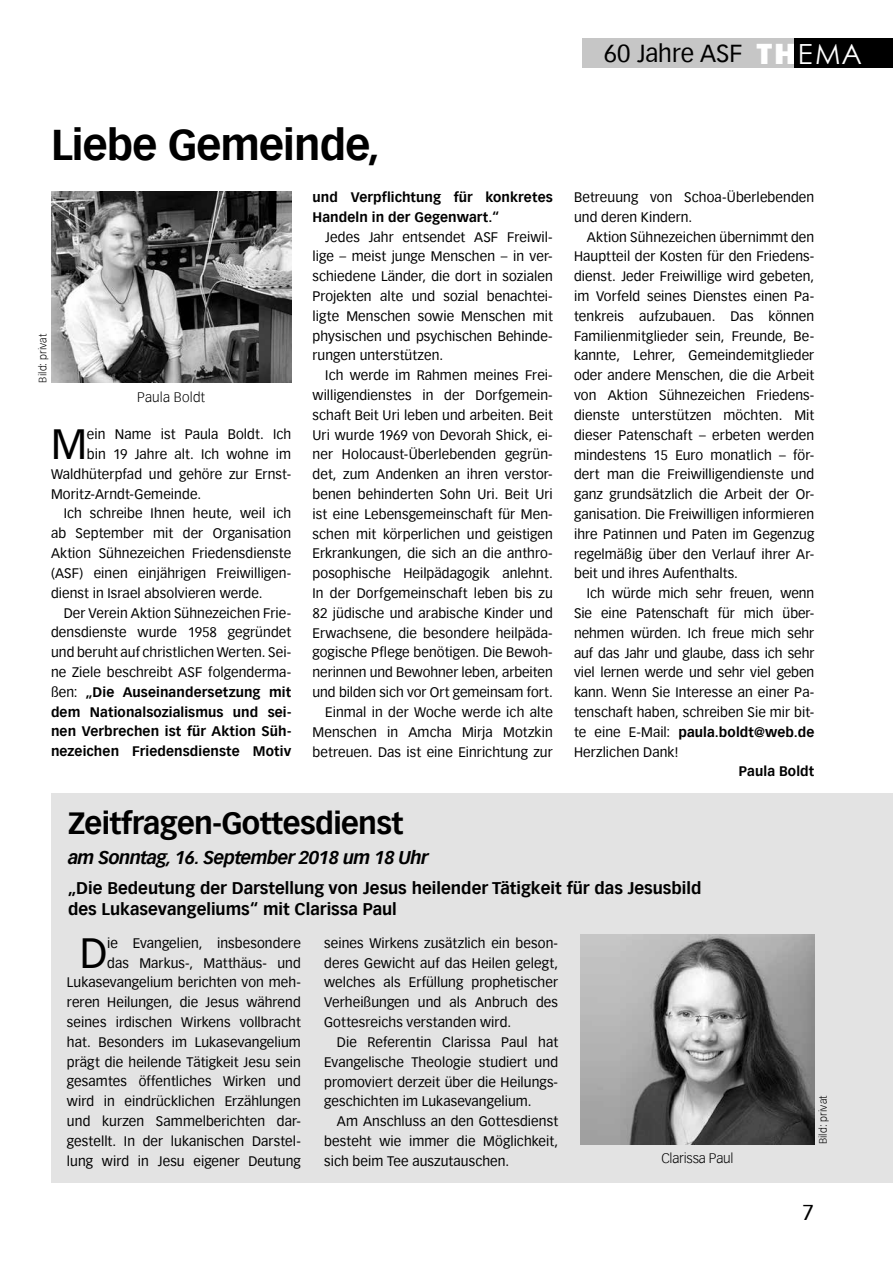
<style>
.page{position:relative;width:893px;height:1263px;background:#fff}
.page>*{position:absolute;margin:0;border:0;box-sizing:border-box;transform-origin:0 0}
.t1{font:700 42px "Vectora Com";letter-spacing:-.02em;color:#000}
.t2{font:41.25px "Vectora Com";color:#000}
.t3{font:700 30px "Vectora Com";letter-spacing:-.02em;color:#000}
.t4{font:24px "Vectora Com";color:#000}
.t5{font:21px "Vectora Com";color:#000}
.t6{font:italic 700 18px "Vectora Com";letter-spacing:-.04em;color:#000}
.t7{font:700 16.5px/21px "Vectora Com";color:#000}
.t8{font:13.5px/19.8px "Vectora Com";letter-spacing:.005em;color:#000;text-align:justify}
.t9{font:700 13.5px/19.8px "Vectora Com";letter-spacing:.01em;color:#000}
.t10{font:300 13.5px "Vectora Com";color:#000}
.t11{font:300 10.5px "Vectora Com";letter-spacing:.015em;color:#000}
.s1{font-family:"Franklin Gothic";font-weight:800;font-size:30px;color:#fff}
.s2{font-family:"Century Gothic";font-size:27.75px;color:#fff}
.s3{font-weight:400}
.s4{font-weight:700}
</style>
<div class="page">
<img style="left:51px;top:191px;width:240px;height:192px">
<div style="left:51px;top:793px;width:842px;height:389px;background:#e3e3e3"></div>
<img style="left:580px;top:934px;width:234px;height:210px">
<div style="left:583px;top:38px;width:165px;height:30px;background:#c6c6c6"></div>
<div style="left:748px;top:38px;width:48px;height:30px;background:#c6c6c6"></div>
<div style="left:794px;top:38px;width:99px;height:30px;background:#000"></div>
<h3 class="t4" style="left:604px;top:40px;width:260px">60 Jahre ASF <span class="s1">TH</span><span class="s2">EMA</span></h3>
<h1 class="t1" style="left:51px;top:120px;width:331px">Liebe Gemeinde,</h1>
<p class="t11" style="left:36px;top:383px;width:51px;rotate:-90deg">Bild: privat</p>
<p class="t10" style="left:137px;top:389px;width:69px">Paula Boldt</p>
<h2 class="t2" style="left:51px;top:420px;width:37px">M</h2>
<p class="t8" style="left:87px;top:425px;width:206px">ein Name ist Paula Boldt. Ich</p>
<p class="t8" style="left:87px;top:444px;width:206px">bin 19 Jahre alt. Ich wohne im</p>
<p class="t8" style="left:51px;top:464px;width:242px">Waldhüterpfad und gehöre zur Ernst-</p>
<p class="t8" style="left:51px;top:484px;width:152px">Moritz-Arndt-Gemeinde.</p>
<p class="t8" style="left:64px;top:504px;width:229px">Ich schreibe Ihnen heute, weil ich</p>
<p class="t8" style="left:51px;top:524px;width:242px">ab September mit der Organisation</p>
<p class="t8" style="left:51px;top:543px;width:242px">Aktion Sühnezeichen Friedensdienste</p>
<p class="t8" style="left:51px;top:563px;width:242px">(ASF) einen einjährigen Freiwilligen-</p>
<p class="t8" style="left:51px;top:583px;width:213px">dienst in Israel absolvieren werde.</p>
<p class="t8" style="left:64px;top:603px;width:229px">Der Verein Aktion Sühnezeichen Frie-</p>
<p class="t8" style="left:51px;top:623px;width:242px">densdienste wurde 1958 gegründet</p>
<p class="t8" style="left:51px;top:642px;width:242px">und beruht auf christlichen Werten. Sei-</p>
<p class="t8" style="left:51px;top:662px;width:242px">ne Ziele beschreibt ASF folgenderma-</p>
<p class="t9" style="left:51px;top:682px;width:242px"><span class="s3">ßen:</span> „Die Auseinandersetzung mit</p>
<p class="t9" style="left:51px;top:702px;width:242px">dem Nationalsozialismus und sei-</p>
<p class="t9" style="left:51px;top:722px;width:242px">nen Verbrechen ist für Aktion Süh-</p>
<p class="t9" style="left:51px;top:741px;width:242px">nezeichen Friedensdienste Motiv</p>
<p class="t9" style="left:313px;top:187px;width:242px">und Verpflichtung für konkretes<br>Handeln in der Gegenwart.“</p>
<p class="t8" style="left:313px;top:227px;width:242px;text-indent:13px">Jedes Jahr entsendet ASF Freiwil&shy;lige – meist junge Menschen – in ver&shy;schiedene Länder, die dort in sozialen Projekten alte und sozial benachtei&shy;ligte Menschen sowie Menschen mit physischen und psychischen Behinde&shy;rungen unterstützen.</p>
<p class="t8" style="left:313px;top:365px;width:242px;text-align:right">Ich werde im Rahmen meines Frei&shy;willigendienstes in der Dorfgemein&shy;schaft Beit Uri leben und arbeiten. Beit Uri wurde 1969 von Devorah Shick, ei&shy;ner Holocaust-Überlebenden gegrün&shy;det, zum Andenken an ihren verstor&shy;benen behinderten Sohn Uri. Beit Uri ist eine Lebensgemeinschaft für Men&shy;schen mit körperlichen und geistigen Erkrankungen, die sich an die anthro&shy;posophische Heilpädagogik anlehnt.<br>In der Dorfgemeinschaft leben bis zu 82 jüdische und arabische Kinder und Erwachsene, die besondere heilpäda&shy;gogische Pflege benötigen. Die Bewoh&shy;nerinnen und Bewohner leben, arbeiten und bilden sich vor Ort gemeinsam fort.<br>Einmal in der Woche werde ich alte Menschen in Amcha Mirja Motzkin betreuen. Das ist eine Einrichtung zur</p>
<p class="t8" style="left:574px;top:187px;width:242px">Betreuung von Schoa-Überlebenden und deren Kindern.</p>
<p class="t8" style="left:574px;top:227px;width:242px;text-indent:13px">Aktion Sühnezeichen übernimmt den Hauptteil der Kosten für den Friedens&shy;dienst. Jeder Freiwillige wird gebeten, im Vorfeld seines Dienstes einen Pa&shy;tenkreis aufzubauen. Das können Familienmitglieder sein, Freunde, Be&shy;kannte, Lehrer, Gemeindemitglieder oder andere Menschen, die die Arbeit von Aktion Sühnezeichen Friedens&shy;dienste unterstützen möchten. Mit dieser Patenschaft – erbeten werden mindestens 15 Euro monatlich – för&shy;dert man die Freiwilligendienste und ganz grundsätzlich die Arbeit der Or&shy;ganisation. Die Freiwilligen informieren ihre Patinnen und Paten im Gegenzug regelmäßig über den Verlauf ihrer Ar&shy;beit und ihres Aufenthalts.</p>
<p class="t8" style="left:574px;top:583px;width:242px;text-indent:13px">Ich würde mich sehr freuen, wenn Sie eine Patenschaft für mich über&shy;nehmen würden. Ich freue mich sehr auf das Jahr und glaube, dass ich sehr viel lernen werde und sehr viel geben kann. Wenn Sie Interesse an einer Pa&shy;tenschaft haben, schreiben Sie mir bit&shy;te eine E-Mail: <span class="s4">paula.boldt@web.de </span>Herzlichen Dank!</p>
<p class="t9" style="left:739px;top:762px;width:77px">Paula Boldt</p>
<h3 class="t3" style="left:68px;top:805px;width:337px">Zeitfragen-Gottesdienst</h3>
<h3 class="t6" style="left:68px;top:847px;width:362px">am Sonntag, 16. September 2018 um 18 Uhr</h3>
<p class="t7" style="left:68px;top:877px;width:635px">„Die Bedeutung der Darstellung von Jesus heilender Tätigkeit für das Jesusbild des Lukasevangeliums“ mit Clarissa Paul</p>
<h2 class="t2" style="left:80px;top:928px;width:29px">D</h2>
<p class="t8" style="left:67px;top:933px;width:235px;text-align:right">ie Evangelien, insbesondere<br>das Markus-, Matthäus- und Lukasevangelium berichten von meh&shy;reren Heilungen, die Jesus während seines irdischen Wirkens vollbracht hat. Besonders im Lukasevangelium prägt die heilende Tätigkeit Jesu sein gesamtes öffentliches Wirken und wird in eindrücklichen Erzählungen und kurzen Sammelberichten dar&shy;gestellt. In der lukanischen Darstel&shy;lung wird in Jesu eigener Deutung</p>
<p class="t8" style="left:324px;top:933px;width:235px">seines Wirkens zusätzlich ein beson&shy;deres Gewicht auf das Heilen gelegt, welches als Erfüllung prophetischer Verheißungen und als Anbruch des Gottesreichs verstanden wird.</p>
<p class="t8" style="left:324px;top:1032px;width:235px;text-indent:13px">Die Referentin Clarissa Paul hat Evangelische Theologie studiert und promoviert derzeit über die Heilungs&shy;geschichten im Lukasevangelium.</p>
<p class="t8" style="left:324px;top:1111px;width:235px;text-indent:13px">Am Anschluss an den Gottesdienst besteht wie immer die Möglichkeit, sich beim Tee auszutauschen.</p>
<p class="t10" style="left:661px;top:1150px;width:74px">Clarissa Paul</p>
<p class="t11" style="left:817px;top:1144px;width:51px;rotate:-90deg">Bild: privat</p>
<h3 class="t5" style="left:803px;top:1200px;width:13px">7</h3>
</div>
